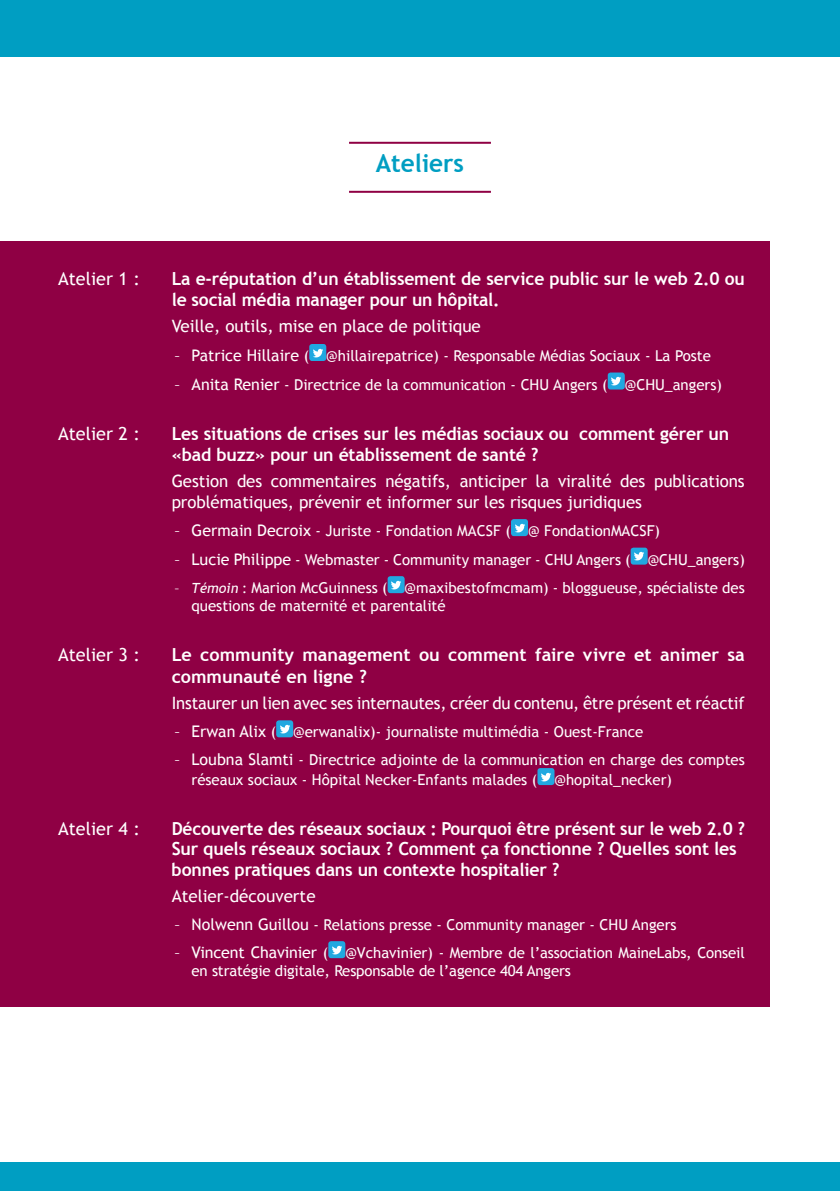
<style>
.page{position:relative;width:840px;height:1191px;background:#fff}
.page>*{position:absolute;margin:0;border:0;box-sizing:border-box;transform-origin:0 0}
.t1{font:700 25px "Trebuchet MS";color:#009ec2}
.t2{font:700 18px/21.6px "Trebuchet MS";letter-spacing:-.01em;color:#fff}
.t3{font:700 18px/20.4px "Trebuchet MS";letter-spacing:-.01em;color:#fff;scale:.96 1}
.t4{font:18px "Trebuchet MS";color:#fff}
.t5{font:17px/20.4px "Trebuchet MS";letter-spacing:-.005em;color:#fff}
.t6{font:15px/18px "Trebuchet MS";color:#fff}
.s1{font-size:16px}
.s2{font-size:14px}
.s3{font-style:italic;font-size:14px}
</style>
<div class="page">
<div style="left:0;top:241px;width:769px;height:765px;background:#8f0044"></div>
<img style="left:309px;top:344px;width:17px;height:17px">
<img style="left:607px;top:372px;width:17px;height:17px">
<img style="left:511px;top:519px;width:16px;height:17px">
<img style="left:630px;top:547px;width:17px;height:17px">
<img style="left:387px;top:576px;width:17px;height:17px">
<img style="left:276px;top:720px;width:17px;height:17px">
<img style="left:537px;top:768px;width:17px;height:17px">
<img style="left:328px;top:941px;width:17px;height:17px">
<hr style="left:349px;top:142px;width:141px;height:2px;background:#8f0044">
<hr style="left:349px;top:191px;width:141px;height:2px;background:#8f0044">
<div style="left:0;top:0;width:839px;height:57px;background:#009ec2"></div>
<div style="left:0;top:1162px;width:839px;height:29px;background:#009ec2"></div>
<h1 class="t1" style="left:376px;top:147px;width:90px">Ateliers</h1>
<p class="t4" style="left:58px;top:268px;width:83px">Atelier 1 :</p>
<p class="t2" style="left:171px;top:268px;width:574px">La e-réputation d’un établissement de service public sur le web 2.0 ou le social média manager pour un hôpital.</p>
<p class="t5" style="left:171px;top:316px;width:310px">Veille, outils, mise en place de politique</p>
<p class="t6" style="left:174px;top:347px;width:537px"><span class="s1">– Patrice Hillaire</span> ( @hillairepatrice) - Responsable Médias Sociaux - La Poste</p>
<p class="t6" style="left:174px;top:375px;width:548px"><span class="s1">– Anita Renier</span> - Directrice de la communication - CHU Angers ( @CHU_angers)</p>
<p class="t4" style="left:58px;top:422px;width:83px">Atelier 2 :</p>
<p class="t2" style="left:171px;top:422px;width:558px">Les situations de crises sur les médias sociaux ou comment gérer un «bad buzz» pour un établissement de santé ?</p>
<p class="t5" style="left:171px;top:471px;width:574px">Gestion des commentaires négatifs, anticiper la viralité des publications problématiques, prévenir et informer sur les risques juridiques</p>
<p class="t6" style="left:174px;top:522px;width:487px"><span class="s1">– Germain Decroix</span> - Juriste - Fondation MACSF ( @ FondationMACSF)</p>
<p class="t6" style="left:174px;top:550px;width:571px"><span class="s1">– Lucie Philippe</span> - Webmaster - Community manager - CHU Angers ( @CHU_angers)</p>
<p class="t6" style="left:191px;top:579px;width:554px;text-indent:-17px"><span class="s2">–</span> <span class="s3">Témoin</span> <span class="s2">:</span> Marion McGuinness ( @maxibestofmcmam) - bloggueuse, spécialiste des questions de maternité et parentalité</p>
<p class="t4" style="left:58px;top:644px;width:83px">Atelier 3 :</p>
<p class="t2" style="left:171px;top:644px;width:574px">Le community management ou comment faire vivre et animer sa communauté en ligne ?</p>
<p class="t5" style="left:171px;top:693px;width:574px">Instaurer un lien avec ses internautes, créer du contenu, être présent et réactif</p>
<p class="t6" style="left:174px;top:723px;width:470px"><span class="s1">– Erwan Alix</span> ( @erwanalix)- journaliste multimédia - Ouest-France</p>
<p class="t6" style="left:191px;top:750px;width:554px;line-height:20px;text-indent:-17px"><span class="s1">– Loubna Slamti</span> - Directrice adjointe de la communication en charge des comptes réseaux sociaux - Hôpital Necker-Enfants malades ( @hopital_necker)</p>
<p class="t4" style="left:58px;top:818px;width:83px">Atelier 4 :</p>
<p class="t3" style="left:171px;top:818px;width:598px">Découverte des réseaux sociaux : Pourquoi être présent sur le web 2.0 ?<br>Sur quels réseaux sociaux ? Comment ça fonctionne ? Quelles sont les bonnes pratiques dans un contexte hospitalier ?</p>
<p class="t5" style="left:171px;top:886px;width:145px">Atelier-découverte</p>
<p class="t6" style="left:174px;top:915px;width:503px"><span class="s1">– Nolwenn Guillou</span> - Relations presse - Community manager - CHU Angers</p>
<p class="t6" style="left:191px;top:944px;width:554px;text-indent:-17px"><span class="s1">– Vincent Chavinier</span> ( @Vchavinier) - Membre de l’association MaineLabs, Conseil en stratégie digitale, Responsable de l’agence 404 Angers</p>
</div>
